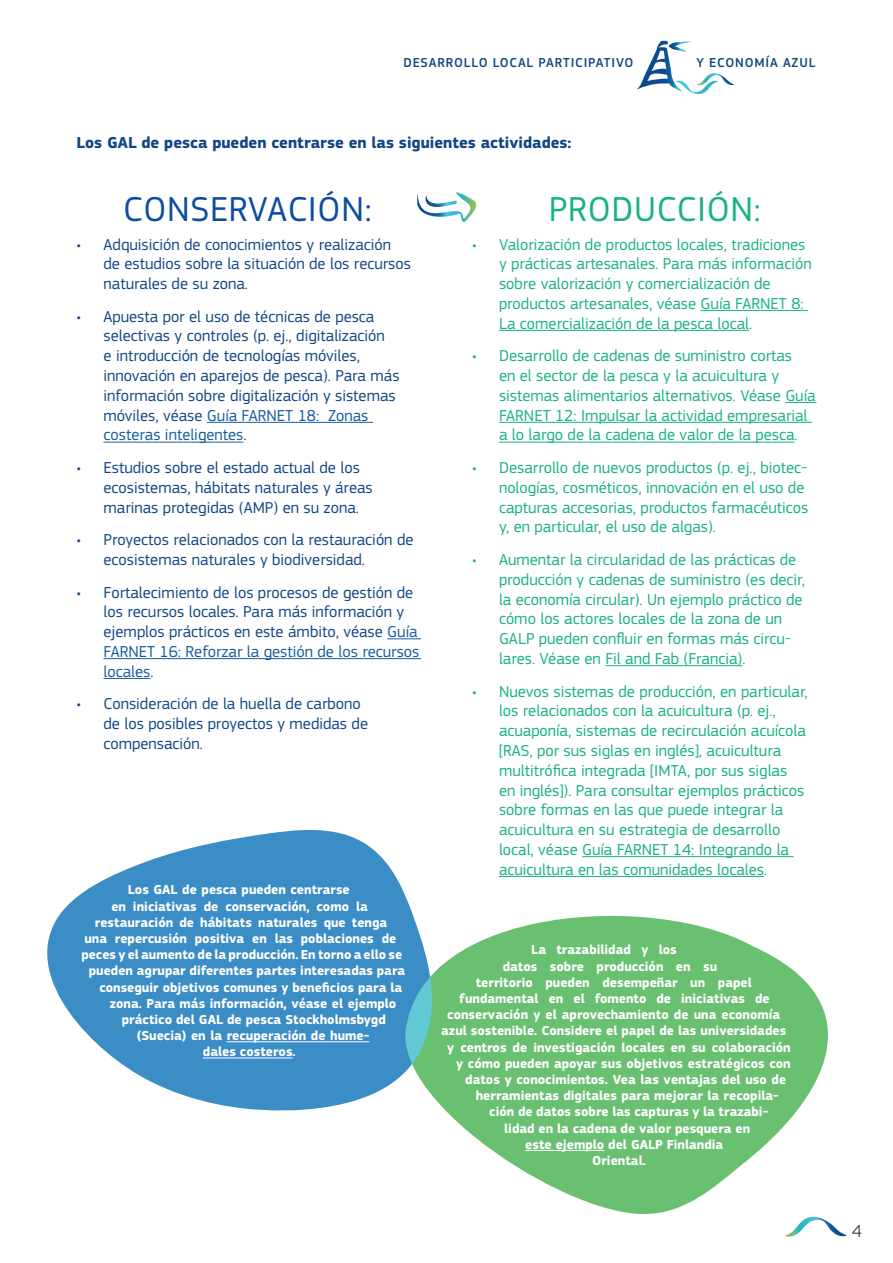
<style>
.page{position:relative;width:893px;height:1263px;background:#fff}
.page>*{position:absolute;margin:0;border:0;box-sizing:border-box;transform-origin:0 0}
.H3_blue{font:36px "EC Square Sans Pro";letter-spacing:.02em;color:#0d4da1}
.H3_green{font:36px "EC Square Sans Pro";letter-spacing:.02em;color:#18b37d}
.t1{font:300 18px "EC Square Sans Pro";color:#231f20}
.t2{font:16.5px/19.8px "EC Square Sans Pro";color:#18b37d}
.t3{font:16.5px/19.8px "EC Square Sans Pro";color:#114785}
.body{font:700 16.5px "EC Square Sans Pro";color:#114785}
.body_box{font:700 13.5px "EC Square Sans Pro";color:#fff}
.t4{font:500 13.5px "EC Square Sans Pro";letter-spacing:.06em;color:#114785}
.s1{color:#175d9e}
</style>
<div class="page">
<svg style="left:785px;top:1220px;width:62px;height:17px"></svg>
<svg style="left:637px;top:41px;width:97px;height:53px"></svg>
<svg style="left:433px;top:915px;width:395px;height:305px;fill:#6ac071"></svg>
<hr style="left:207px;top:422px;width:166px;height:1px;background:#175d9e">
<hr style="left:104px;top:442px;width:139px;height:1px;background:#175d9e">
<hr style="left:387px;top:638px;width:34px;height:1px;background:#175d9e">
<hr style="left:104px;top:658px;width:317px;height:1px;background:#175d9e">
<hr style="left:104px;top:678px;width:46px;height:1px;background:#175d9e">
<hr style="left:701px;top:310px;width:107px;height:1px;background:#18b37d">
<hr style="left:499px;top:330px;width:250px;height:1px;background:#18b37d">
<hr style="left:785px;top:402px;width:31px;height:1px;background:#18b37d">
<hr style="left:499px;top:422px;width:313px;height:1px;background:#18b37d">
<hr style="left:499px;top:442px;width:295px;height:1px;background:#18b37d">
<hr style="left:605px;top:665px;width:137px;height:1px;background:#18b37d">
<hr style="left:582px;top:856px;width:211px;height:1px;background:#18b37d">
<hr style="left:499px;top:876px;width:265px;height:1px;background:#18b37d">
<svg style="left:417px;top:192px;width:60px;height:30px"></svg>
<svg style="left:47px;top:830px;width:386px;height:281px;fill:#3b8dc6"></svg>
<hr style="left:227px;top:1041px;width:142px;height:1px;background:#fff">
<hr style="left:203px;top:1057px;width:90px;height:1px;background:#fff">
<hr style="left:525px;top:1150px;width:79px;height:1px;background:#fff">
<p class="t4" style="left:403px;top:55px;width:232px">DESARROLLO LOCAL PARTICIPATIVO</p>
<p class="t4" style="left:696px;top:55px;width:121px">Y ECONOMÍA AZUL</p>
<p class="body" style="left:77px;top:133px;width:496px">Los GAL de pesca pueden centrarse en las siguientes actividades:</p>
<p class="H3_blue" style="left:123px;top:188px;width:250px">CONSERVACIÓN:</p>
<p class="H3_green" style="left:549px;top:188px;width:214px">PRODUCCIÓN:</p>
<p class="t3" style="left:104px;top:234px;width:309px;text-indent:-27px">• Adquisición de conocimientos y realización de estudios sobre la situación de los recursos naturales de su zona.</p>
<p class="t3" style="left:104px;top:306px;width:298px;text-indent:-27px">• Apuesta por el uso de técnicas de pesca selectivas y controles (p. ej., digitalización<br>e introducción de tecnologías móviles, innovación en aparejos de pesca). Para más información sobre digitalización y sistemas móviles, véase <span class="s1">Guía FARNET 18: Zonas costeras inteligentes</span>.</p>
<p class="t3" style="left:104px;top:458px;width:271px;text-indent:-27px">• Estudios sobre el estado actual de los ecosistemas, hábitats naturales y áreas marinas protegidas (AMP) en su zona.</p>
<p class="t3" style="left:104px;top:530px;width:312px;text-indent:-27px">• Proyectos relacionados con la restauración de ecosistemas naturales y biodiversidad.</p>
<p class="t3" style="left:104px;top:582px;width:317px;text-indent:-27px">• Fortalecimiento de los procesos de gestión de los recursos locales. Para más información y ejemplos prácticos en este ámbito, véase <span class="s1">Guía FARNET 16: Reforzar la gestión de los recursos locales</span>.</p>
<p class="t3" style="left:104px;top:694px;width:266px;text-indent:-27px">• Consideración de la huella de carbono de los posibles proyectos y medidas de compensación.</p>
<p class="body_box" style="left:128px;top:882px;width:223px">Los GAL de pesca pueden centrarse</p>
<p class="body_box" style="left:111px;top:898px;width:258px">en iniciativas de conservación, como la</p>
<p class="body_box" style="left:95px;top:914px;width:294px">restauración de hábitats naturales que tenga</p>
<p class="body_box" style="left:84px;top:930px;width:313px">una repercusión positiva en las poblaciones de</p>
<p class="body_box" style="left:81px;top:946px;width:322px">peces y el aumento de la producción. En torno a ello se</p>
<p class="body_box" style="left:89px;top:963px;width:318px">pueden agrupar diferentes partes interesadas para</p>
<p class="body_box" style="left:99px;top:979px;width:305px">conseguir objetivos comunes y beneficios para la</p>
<p class="body_box" style="left:110px;top:995px;width:288px">zona. Para más información, véase el ejemplo</p>
<p class="body_box" style="left:122px;top:1011px;width:265px">práctico del GAL de pesca Stockholmsbygd</p>
<p class="body_box" style="left:137px;top:1027px;width:234px">(Suecia) en la recuperación de hume-</p>
<p class="body_box" style="left:203px;top:1044px;width:94px">dales costeros.</p>
<p class="t2" style="left:499px;top:234px;width:314px;text-indent:-27px">• Valorización de productos locales, tradiciones y prácticas artesanales. Para más información sobre valorización y comercialización de productos artesanales, véase Guía FARNET 8:<br>La comercialización de la pesca local.</p>
<p class="t2" style="left:499px;top:346px;width:318px;text-indent:-27px">• Desarrollo de cadenas de suministro cortas<br>en el sector de la pesca y la acuicultura y sistemas alimentarios alternativos. Véase Guía FARNET 12: Impulsar la actividad empresarial a lo largo de la cadena de valor de la pesca.</p>
<p class="t2" style="left:499px;top:458px;width:311px;text-indent:-27px">• Desarrollo de nuevos productos (p. ej., biotec&shy;nologías, cosméticos, innovación en el uso de capturas accesorias, productos farmacéuticos y, en particular, el uso de algas).</p>
<p class="t2" style="left:499px;top:550px;width:307px;text-indent:-27px">• Aumentar la circularidad de las prácticas de producción y cadenas de suministro (es decir, la economía circular). Un ejemplo práctico de cómo los actores locales de la zona de un GALP pueden confluir en formas más circu&shy;lares. Véase en Fil and Fab (Francia).</p>
<p class="t2" style="left:499px;top:681px;width:310px;text-indent:-27px">• Nuevos sistemas de producción, en particular, los relacionados con la acuicultura (p. ej., acuaponía, sistemas de recirculación acuícola [RAS, por sus siglas en inglés], acuicultura multitrófica integrada [IMTA, por sus siglas<br>en inglés]). Para consultar ejemplos prácticos sobre formas en las que puede integrar la acuicultura en su estrategia de desarrollo local, véase Guía FARNET 14: Integrando la acuicultura en las comunidades locales.</p>
<p class="body_box" style="left:531px;top:942px;width:147px">La trazabilidad y los</p>
<p class="body_box" style="left:503px;top:958px;width:216px">datos sobre producción en su</p>
<p class="body_box" style="left:476px;top:974px;width:277px">territorio pueden desempeñar un papel</p>
<p class="body_box" style="left:459px;top:990px;width:312px">fundamental en el fomento de iniciativas de</p>
<p class="body_box" style="left:447px;top:1007px;width:335px">conservación y el aprovechamiento de una economía</p>
<p class="body_box" style="left:441px;top:1023px;width:346px">azul sostenible. Considere el papel de las universidades</p>
<p class="body_box" style="left:447px;top:1039px;width:345px">y centros de investigación locales en su colaboración</p>
<p class="body_box" style="left:456px;top:1055px;width:336px">y cómo pueden apoyar sus objetivos estratégicos con</p>
<p class="body_box" style="left:465px;top:1071px;width:323px">datos y conocimientos. Vea las ventajas del uso de</p>
<p class="body_box" style="left:476px;top:1088px;width:305px">herramientas digitales para mejorar la recopila-</p>
<p class="body_box" style="left:489px;top:1104px;width:281px">ción de datos sobre las capturas y la trazabi-</p>
<p class="body_box" style="left:504px;top:1120px;width:247px">lidad en la cadena de valor pesquera en</p>
<p class="body_box" style="left:525px;top:1136px;width:200px">este ejemplo del GALP Finlandia</p>
<p class="body_box" style="left:592px;top:1152px;width:55px">Oriental.</p>
<p class="t1" style="left:852px;top:1221px;width:11px">4</p>
</div>
